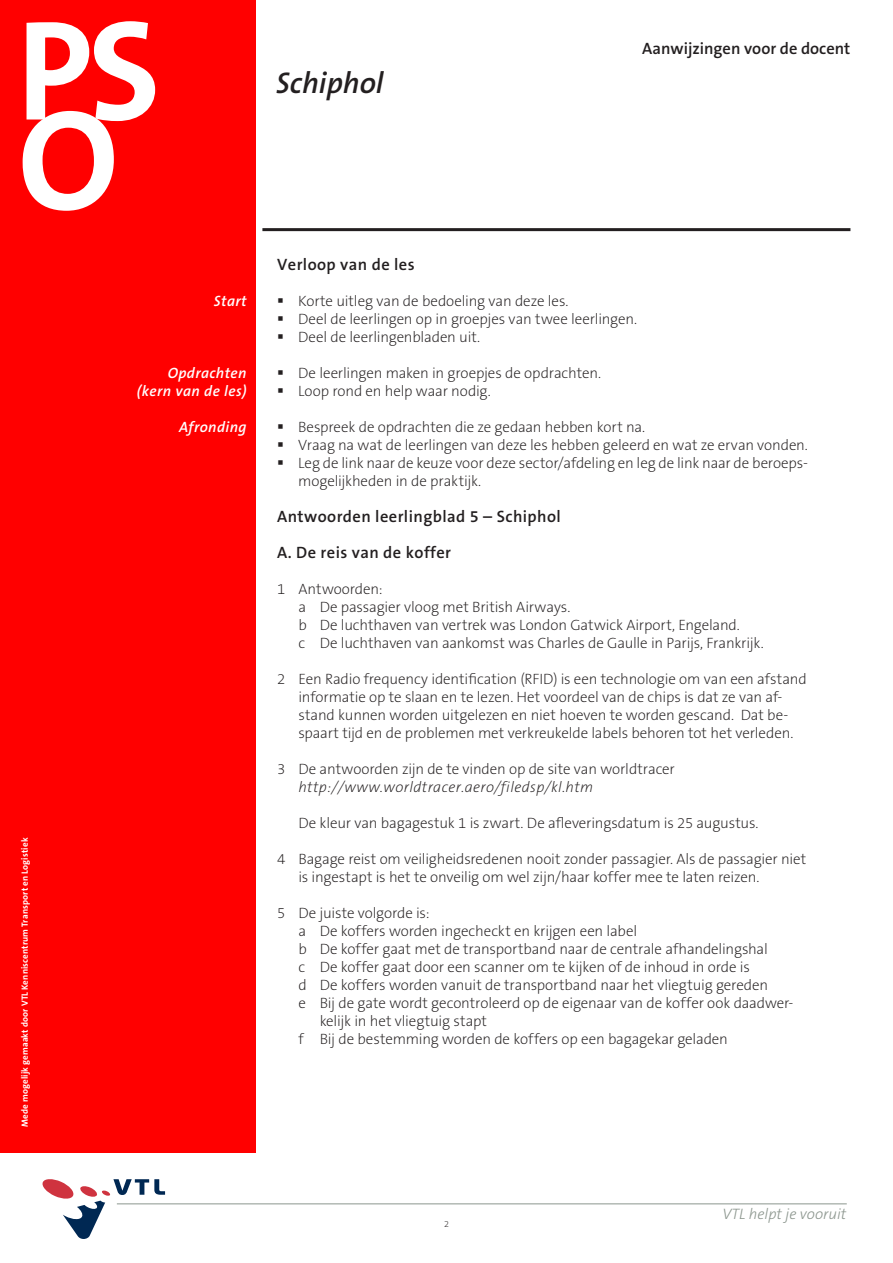
<style>
.page{position:relative;width:893px;height:1263px;background:#fff}
.page>*{position:absolute;margin:0;border:0;box-sizing:border-box;transform-origin:0 0}
.Normaal{font:700 143.25px "The Sans B7";color:#fff}
.Titel_Docenten{font:italic 600 30px "The Sans B6";color:#231f20}
.Paragraaf_kop{font:600 16.5px "The Sans B6";letter-spacing:.025em;color:#231f20}
.Paragraaf_kop-2{font:600 16.5px "The Sans B6";color:#231f20}
.t1{font:italic 300 15.15px "The Sans B3";color:#8c968e}
.Opsomming_nr_niv_1{font:200 15px/18px "The Sans B2";letter-spacing:-.01em;color:#231f20}
.Opsomming_nr_niv_2{font:200 15px/18px "The Sans B2";letter-spacing:-.01em;color:#231f20}
.Bullits_niv_1{font:200 15px "The Sans B2";letter-spacing:-.01em;color:#231f20}
.Bullits_niv_1_-_met{font:200 15px/18px "The Sans B2";letter-spacing:-.01em;color:#231f20}
.Vervolg_body_tekst{font:200 15px "The Sans B2";letter-spacing:-.015em;color:#231f20}
.cursief_plat_rechtsl{font:italic 600 15px "The Sans B6";letter-spacing:.025em;color:#fff}
.Body_tekst{font:700 9px "The Sans B7";letter-spacing:.015em;color:#fff}
.Normaal-2{font:200 9px "The Sans B2";color:#231f20}
.s1{font-style:italic}
</style>
<div class="page">
<div style="left:0;top:0;width:255px;height:1152px;background:#f00"></div>
<hr style="left:262px;top:228px;width:588px;height:3px;background:#231f20">
<svg style="left:43px;top:1179px;width:122px;height:60px"></svg>
<hr style="left:117px;top:1203px;width:730px;height:1px;background:#8c968e">
<p class="Normaal" style="left:17px;top:-6px;width:145px">PS</p>
<p class="Normaal" style="left:18px;top:84px;width:102px">O</p>
<p class="cursief_plat_rechtsl" style="left:214px;top:293px;width:34px">Start</p>
<p class="cursief_plat_rechtsl" style="left:168px;top:365px;width:80px">Opdrachten</p>
<p class="cursief_plat_rechtsl" style="left:137px;top:383px;width:111px">(kern van de les)</p>
<p class="cursief_plat_rechtsl" style="left:179px;top:419px;width:69px">Afronding</p>
<p class="Body_tekst" style="left:20px;top:1127px;width:291px;rotate:-90deg">Mede mogelijk gemaakt door VTL Kenniscentrum Transport en Logistiek</p>
<p class="Titel_Docenten" style="left:276px;top:66px;width:109px">Schiphol</p>
<p class="Paragraaf_kop-2" style="left:642px;top:40px;width:210px">Aanwijzingen voor de docent</p>
<p class="Paragraaf_kop" style="left:277px;top:256px;width:139px">Verloop van de les</p>
<p class="Bullits_niv_1" style="left:298px;top:293px;width:272px">Korte uitleg van de bedoeling van deze les.</p>
<p class="Bullits_niv_1" style="left:298px;top:311px;width:340px">Deel de leerlingen op in groepjes van twee leerlingen.</p>
<p class="Bullits_niv_1_-_met" style="left:298px;top:328px;width:184px">Deel de leerlingenbladen uit.</p>
<p class="Bullits_niv_1" style="left:298px;top:365px;width:304px">De leerlingen maken in groepjes de opdrachten.</p>
<p class="Bullits_niv_1_-_met" style="left:298px;top:382px;width:194px">Loop rond en help waar nodig.</p>
<p class="Bullits_niv_1" style="left:298px;top:419px;width:349px">Bespreek de opdrachten die ze gedaan hebben kort na.</p>
<p class="Bullits_niv_1" style="left:298px;top:437px;width:511px">Vraag na wat de leerlingen van deze les hebben geleerd en wat ze ervan vonden.</p>
<p class="Bullits_niv_1_-_met" style="left:298px;top:454px;width:511px">Leg de link naar de keuze voor deze sector/afdeling en leg de link naar de beroeps&shy;mogelijkheden in de praktijk.</p>
<p class="Paragraaf_kop" style="left:277px;top:508px;width:285px">Antwoorden leerlingblad 5 – Schiphol</p>
<p class="Paragraaf_kop" style="left:277px;top:544px;width:176px">A. De reis van de koffer</p>
<p class="Opsomming_nr_niv_1" style="left:277px;top:580px;width:107px">1 Antwoorden:</p>
<p class="Opsomming_nr_niv_2" style="left:298px;top:598px;width:274px">a De passagier vloog met British Airways.</p>
<p class="Opsomming_nr_niv_2" style="left:298px;top:616px;width:443px">b De luchthaven van vertrek was London Gatwick Airport, Engeland.</p>
<p class="Opsomming_nr_niv_2" style="left:298px;top:634px;width:467px">c De luchthaven van aankomst was Charles de Gaulle in Parijs, Frankrijk.</p>
<p class="Opsomming_nr_niv_1" style="left:277px;top:670px;width:531px;text-align:center">2 Een Radio frequency identification (RFID) is een technologie om van een afstand informatie op te slaan en te lezen. Het voordeel van de chips is dat ze van af-<br>stand kunnen worden uitgelezen en niet hoeven te worden gescand. Dat be&shy;spaart tijd en de problemen met verkreukelde labels behoren tot het verleden.</p>
<p class="Opsomming_nr_niv_1" style="left:298px;top:760px;width:378px;text-indent:-21px">3 De antwoorden zijn de te vinden op de site van worldtracer <span class="s1">http://www.worldtracer.aero/filedsp/kl.htm</span></p>
<p class="Vervolg_body_tekst" style="left:298px;top:815px;width:462px">De kleur van bagagestuk 1 is zwart. De afleveringsdatum is 25 augustus.</p>
<p class="Opsomming_nr_niv_1" style="left:298px;top:850px;width:509px;text-indent:-21px">4 Bagage reist om veiligheidsredenen nooit zonder passagier. Als de passagier niet is ingestapt is het te onveilig om wel zijn/haar koffer mee te laten reizen.</p>
<p class="Opsomming_nr_niv_1" style="left:277px;top:904px;width:154px">5 De juiste volgorde is:</p>
<p class="Opsomming_nr_niv_2" style="left:298px;top:922px;width:340px">a De koffers worden ingecheckt en krijgen een label</p>
<p class="Opsomming_nr_niv_2" style="left:298px;top:940px;width:471px">b De koffer gaat met de transportband naar de centrale afhandelingshal</p>
<p class="Opsomming_nr_niv_2" style="left:298px;top:958px;width:453px">c De koffer gaat door een scanner om te kijken of de inhoud in orde is</p>
<p class="Opsomming_nr_niv_2" style="left:298px;top:976px;width:471px">d De koffers worden vanuit de transportband naar het vliegtuig gereden</p>
<p class="Opsomming_nr_niv_2" style="left:320px;top:994px;width:475px;text-indent:-21px">e Bij de gate wordt gecontroleerd op de eigenaar van de koffer ook daadwer&shy;kelijk in het vliegtuig stapt</p>
<p class="Opsomming_nr_niv_2" style="left:298px;top:1030px;width:431px">f Bij de bestemming worden de koffers op een bagagekar geladen</p>
<p class="Normaal-2" style="left:444px;top:1219px;width:6px">2</p>
<p class="t1" style="left:722px;top:1206px;width:125px">VTL helpt je vooruit</p>
</div>
